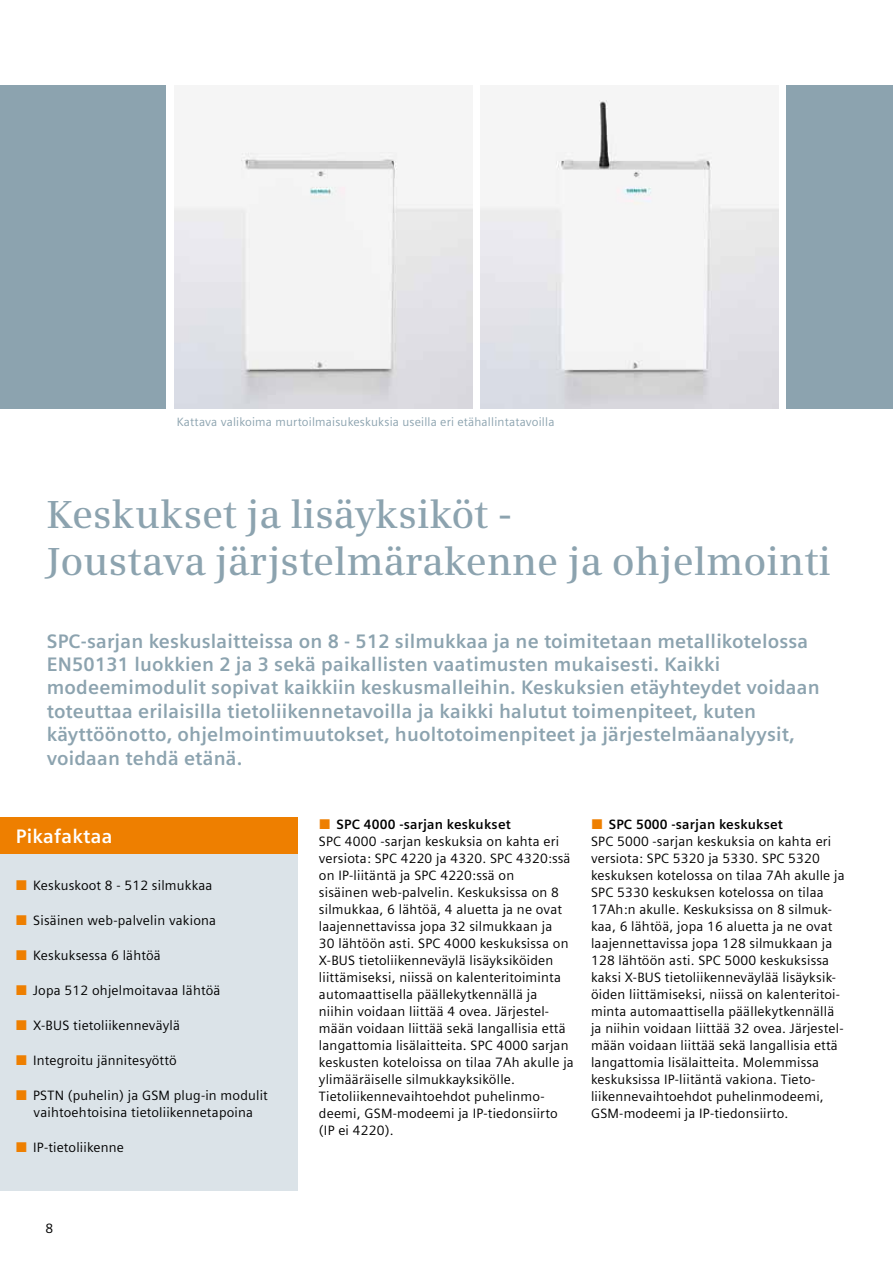
<style>
.page{position:relative;width:893px;height:1263px;background:#fff}
.page>*{position:absolute;margin:0;border:0;box-sizing:border-box;transform-origin:0 0}
.t1{font:600 39px/46.8px "Siemens Serif";color:#8ca3af}
.t2{font:700 19.5px/23.4px "Siemens Sans";letter-spacing:.01em;color:#8ca3af}
.t3{font:700 19.5px "Siemens Sans";letter-spacing:.01em;color:#fff}
.t4{font:13.5px/17px "Siemens Sans";letter-spacing:.015em;color:#000}
.t5{font:700 13.5px "Siemens Sans";letter-spacing:.015em;color:#000}
.t6{font:12px "Siemens Sans";letter-spacing:.015em;color:#8ca3af}
</style>
<div class="page">
<div style="left:0;top:833px;width:298px;height:358px;background:#dbe3e8"></div>
<div style="left:0;top:817px;width:297px;height:37px;background:#ee7f00"></div>
<div style="left:0;top:85px;width:166px;height:323px;background:#8ca3af"></div>
<div style="left:786px;top:85px;width:107px;height:323px;background:#8ca3af"></div>
<img style="left:175px;top:152px;width:297px;height:256px">
<img style="left:480px;top:100px;width:298px;height:308px">
<p class="t6" style="left:177px;top:415px;width:379px">Kattava valikoima murtoilmaisukeskuksia useilla eri etähallintatavoilla</p>
<h1 class="t1" style="left:47px;top:491px;width:786px">Keskukset ja lisäyksiköt -<br>Joustava järjstelmärakenne ja ohjelmointi</h1>
<p class="t2" style="left:47px;top:629px;width:775px">SPC-sarjan keskuslaitteissa on 8 - 512 silmukkaa ja ne toimitetaan metallikotelossa EN50131 luokkien 2 ja 3 sekä paikallisten vaatimusten mukaisesti. Kaikki modeemimodulit sopivat kaikkiin keskusmalleihin. Keskuksien etäyhteydet voidaan toteuttaa erilaisilla tietoliikennetavoilla ja kaikki halutut toimenpiteet, kuten käyttöönotto, ohjelmointimuutokset, huoltotoimenpiteet ja järjestelmäanalyysit, voidaan tehdä etänä.</p>
<h2 class="t3" style="left:16px;top:825px;width:98px">Pikafaktaa</h2>
<p class="t4" style="left:33px;top:877px;width:181px">Keskuskoot 8 - 512 silmukkaa</p>
<p class="t4" style="left:33px;top:912px;width:184px">Sisäinen web-palvelin vakiona</p>
<p class="t4" style="left:33px;top:947px;width:129px">Keskuksessa 6 lähtöä</p>
<p class="t4" style="left:33px;top:982px;width:189px">Jopa 512 ohjelmoitavaa lähtöä</p>
<p class="t4" style="left:33px;top:1017px;width:148px">X-BUS tietoliikenneväylä</p>
<p class="t4" style="left:33px;top:1052px;width:145px">Integroitu jännitesyöttö</p>
<p class="t4" style="left:33px;top:1087px;width:236px">PSTN (puhelin) ja GSM plug-in modulit vaihtoehtoisina tietoliikennetapoina</p>
<p class="t4" style="left:33px;top:1139px;width:92px">IP-tietoliikenne</p>
<p class="t4" style="left:45px;top:1220px;width:9px">8</p>
<p class="t5" style="left:337px;top:817px;width:176px">SPC 4000 -sarjan keskukset</p>
<p class="t4" style="left:319px;top:833px;width:256px">SPC 4000 -sarjan keskuksia on kahta eri versiota: SPC 4220 ja 4320. SPC 4320:ssä on IP-liitäntä ja SPC 4220:ssä on<br>sisäinen web-palvelin. Keskuksissa on 8 silmukkaa, 6 lähtöä, 4 aluetta ja ne ovat laajennettavissa jopa 32 silmukkaan ja<br>30 lähtöön asti. SPC 4000 keskuksissa on X-BUS tietoliikenneväylä lisäyksiköiden liittämiseksi, niissä on kalenteritoiminta automaattisella päällekytkennällä ja niihin voidaan liittää 4 ovea. Järjestel&shy;mään voidaan liittää sekä langallisia että langattomia lisälaitteita. SPC 4000 sarjan keskusten koteloissa on tilaa 7Ah akulle ja ylimääräiselle silmukkayksikölle.<br>Tietoliikennevaihtoehdot puhelinmo&shy;deemi, GSM-modeemi ja IP-tiedonsiirto (IP ei 4220).</p>
<p class="t5" style="left:609px;top:817px;width:176px">SPC 5000 -sarjan keskukset</p>
<p class="t4" style="left:591px;top:833px;width:255px">SPC 5000 -sarjan keskuksia on kahta eri versiota: SPC 5320 ja 5330. SPC 5320 keskuksen kotelossa on tilaa 7Ah akulle ja SPC 5330 keskuksen kotelossa on tilaa 17Ah:n akulle. Keskuksissa on 8 silmuk&shy;kaa, 6 lähtöä, jopa 16 aluetta ja ne ovat laajennettavissa jopa 128 silmukkaan ja 128 lähtöön asti. SPC 5000 keskuksissa kaksi X-BUS tietoliikenneväylää lisäyksik&shy;öiden liittämiseksi, niissä on kalenteritoi&shy;minta automaattisella päällekytkennällä ja niihin voidaan liittää 32 ovea. Järjestel&shy;mään voidaan liittää sekä langallisia että langattomia lisälaitteita. Molemmissa keskuksissa IP-liitäntä vakiona. Tieto&shy;liikennevaihtoehdot puhelinmodeemi, GSM-modeemi ja IP-tiedonsiirto.</p>
</div>
